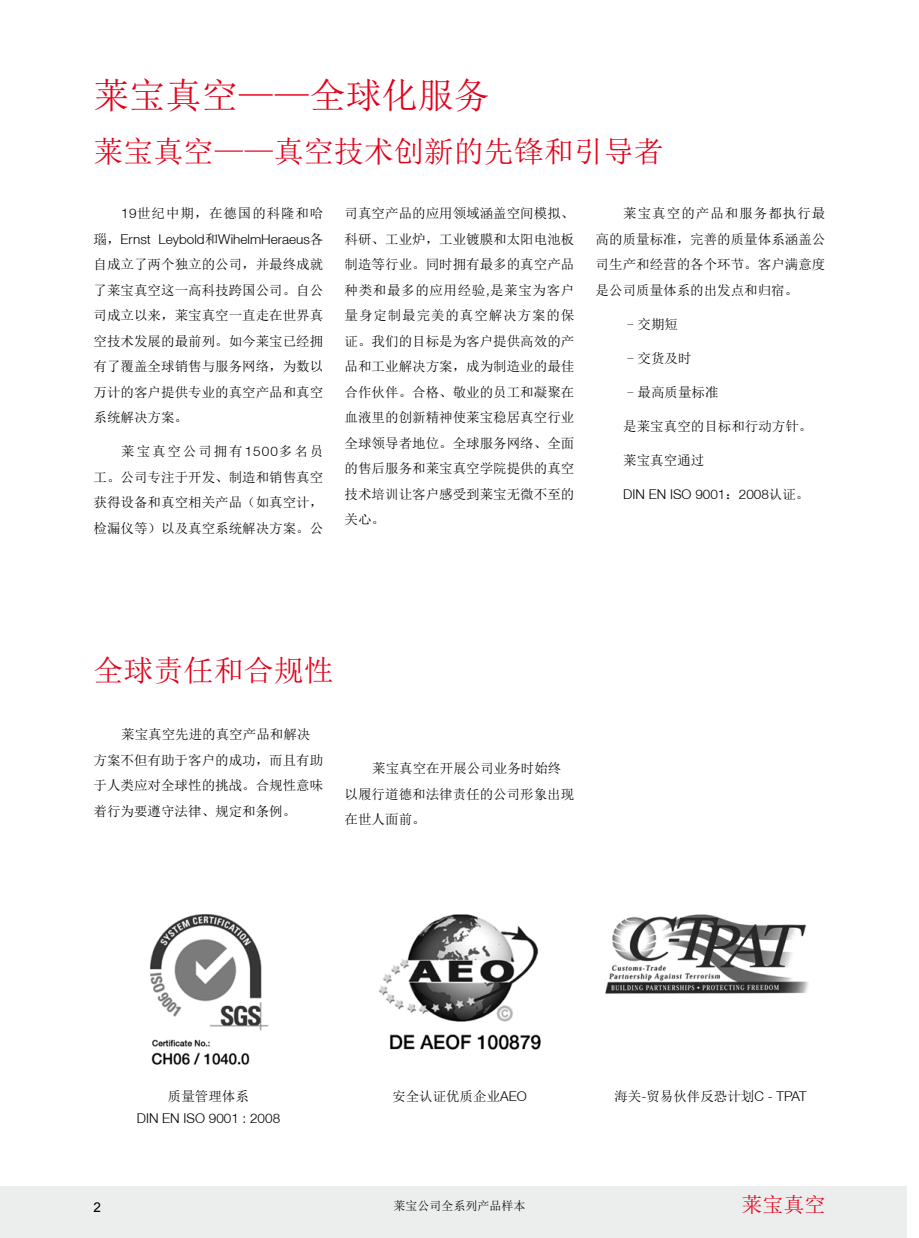
<style>
.page{position:relative;width:919px;height:1238px;background:#fff}
.page>*{position:absolute;margin:0;border:0;box-sizing:border-box;transform-origin:0 0}
.t1{font:36px "Sim Sun";color:#e2001a}
.t2{font:30px "Sim Sun";color:#e2001a}
.t3{font:21px "Sim Sun";color:#e2001a}
.t4{font:13.5px/25.5px "Sim Sun";color:#000;text-align:justify}
.t5{font:300 13.5px "Helvetica Neue LT";color:#000}
.t6{font:13.5px "Sim Sun";letter-spacing:.065em;color:#000}
.t7{font:13.5px "Arial";color:#000}
.t8{font:12px "Sim Sun";color:#000}
.s1{font-family:"Helvetica Neue LT";font-weight:300}
.s2{font-family:"Sim Sun";font-weight:400}
</style>
<div class="page">
<img style="left:149px;top:914px;width:120px;height:151px">
<img style="left:605px;top:914px;width:204px;height:80px">
<img style="left:379px;top:914px;width:162px;height:136px">
<div style="left:0;top:1186px;width:906px;height:51px;background:#eceded"></div>
<h1 class="t1" style="left:94px;top:77px;width:398px">莱宝真空——全球化服务</h1>
<h2 class="t2" style="left:94px;top:136px;width:572px">莱宝真空——真空技术创新的先锋和引导者</h2>
<p class="t6" style="left:121px;top:206px;width:204px"><span class="s1">19</span>世纪中期，在德国的科隆和哈</p>
<p class="t5" style="left:94px;top:230px;width:231px"><span class="s2">瑙，</span>Ernst Leybold<span class="s2">和</span>WihelmHeraeus<span class="s2">各</span></p>
<p class="t4" style="left:94px;top:251px;width:231px">自成立了两个独立的公司，并最终成就了莱宝真空这一高科技跨国公司。自公司成立以来，莱宝真空一直走在世界真空技术发展的最前列。如今莱宝已经拥有了覆盖全球销售与服务网络，为数以万计的客户提供专业的真空产品和真空系统解决方案。</p>
<p class="t4" style="left:94px;top:438px;width:231px;text-indent:28px">莱宝真空公司拥有<span class="s1">1500</span>多名员工。公司专注于开发、制造和销售真空获得设备和真空相关产品（如真空计，检漏仪等）以及真空系统解决方案。公</p>
<p class="t4" style="left:344px;top:200px;width:231px">司真空产品的应用领域涵盖空间模拟、科研、工业炉，工业镀膜和太阳电池板制造等行业。同时拥有最多的真空产品种类和最多的应用经验<span class="s1">,</span>是莱宝为客户量身定制最完美的真空解决方案的保证。我们的目标是为客户提供高效的产品和工业解决方案，成为制造业的最佳合作伙伴。合格、敬业的员工和凝聚在血液里的创新精神使莱宝稳居真空行业全球领导者地位。全球服务网络、全面的售后服务和莱宝真空学院提供的真空技术培训让客户感受到莱宝无微不至的关心。</p>
<p class="t4" style="left:595px;top:200px;width:231px;text-indent:28px">莱宝真空的产品和服务都执行最高的质量标准，完善的质量体系涵盖公司生产和经营的各个环节。客户满意度是公司质量体系的出发点和归宿。</p>
<p class="t4" style="left:627px;top:311px;width:53px">- 交期短</p>
<p class="t4" style="left:627px;top:345px;width:66px">- 交货及时</p>
<p class="t4" style="left:627px;top:379px;width:93px">- 最高质量标准</p>
<p class="t4" style="left:623px;top:413px;width:190px">是莱宝真空的目标和行动方针。</p>
<p class="t4" style="left:623px;top:447px;width:82px">莱宝真空通过</p>
<p class="t5" style="left:623px;top:486px;width:188px">DIN EN ISO 9001<span class="s2">：</span>2008<span class="s2">认证。</span></p>
<h2 class="t2" style="left:94px;top:655px;width:241px">全球责任和合规性</h2>
<p class="t4" style="left:94px;top:721px;width:231px;text-align:left;text-indent:28px">莱宝真空先进的真空产品和解决方案不但有助于客户的成功，而且有助于人类应对全球性的挑战。合规性意味着行为要遵守法律、规定和条例。</p>
<p class="t4" style="left:344px;top:755px;width:231px;text-align:left;text-indent:28px">莱宝真空在开展公司业务时始终以履行道德和法律责任的公司形象出现在世人面前。</p>
<p class="t4" style="left:168px;top:1083px;width:82px">质量管理体系</p>
<p class="t5" style="left:137px;top:1109px;width:145px">DIN EN ISO 9001 : 2008</p>
<p class="t4" style="left:392px;top:1083px;width:136px">安全认证优质企业<span class="s1">AEO</span></p>
<p class="t4" style="left:614px;top:1083px;width:194px">海关<span class="s1">-</span>贸易伙伴反恐计划<span class="s1">C - TPAT</span></p>
<p class="t7" style="left:94px;top:1197px;width:9px">2</p>
<p class="t8" style="left:393px;top:1199px;width:133px">莱宝公司全系列产品样本</p>
<h3 class="t3" style="left:741px;top:1193px;width:85px">莱宝真空</h3>
</div>
